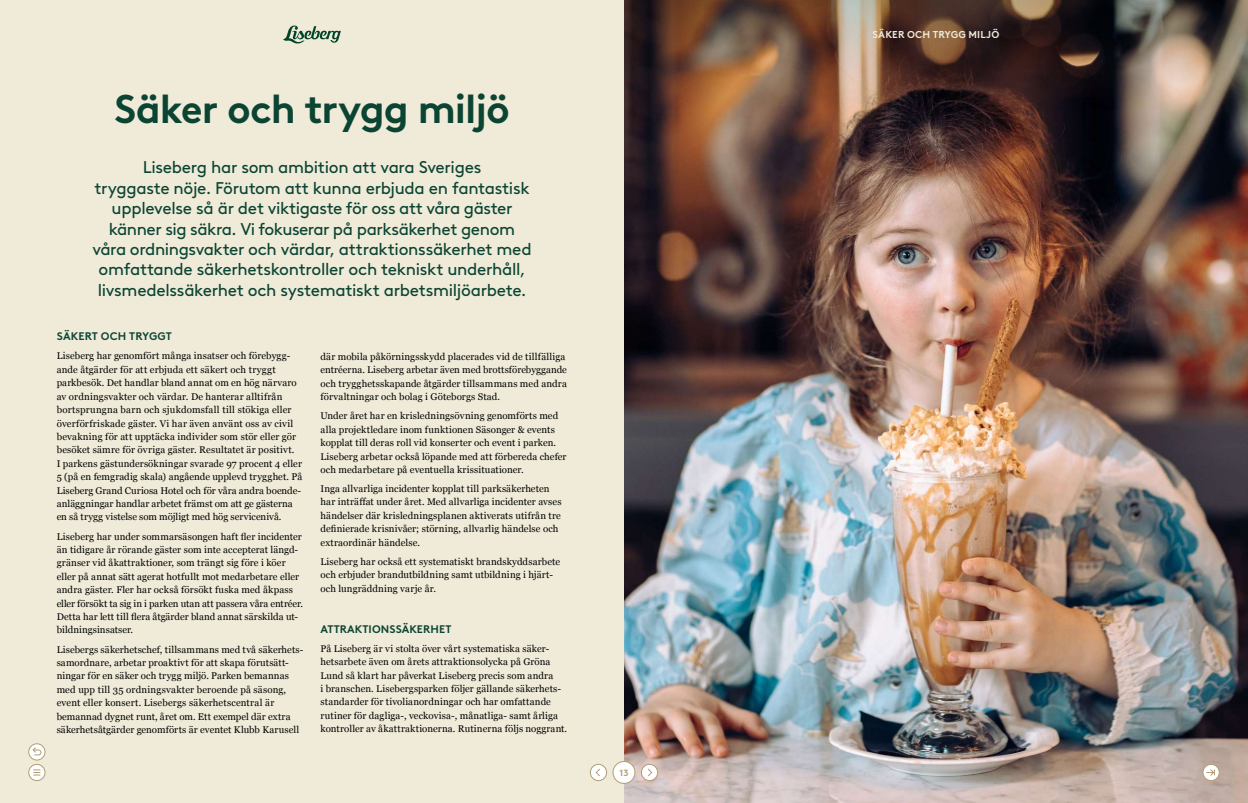
<style>
.page{position:relative;width:1248px;height:803px;background:#fff}
.page>*{position:absolute;margin:0;border:0;box-sizing:border-box;transform-origin:0 0}
.t1{font:700 40px "Brown LL";letter-spacing:-.025em;color:#0c4433}
.t2{font:17px/20.4px "Brown LL";letter-spacing:-.02em;color:#0c4433;text-align:center}
.t3{font:700 11px "Brown LL";letter-spacing:.01em;color:#0c4433}
.t4{font:700 10px "Brown LL";letter-spacing:.015em;color:#efebd8}
.t5{font:9.7px/13.4px "Georgia";letter-spacing:.01em;color:#000}
.t6{font:700 9px "Brown Std";color:#b39d75}
</style>
<div class="page">
<div style="left:0;top:0;width:1247px;height:802px;background:#efebd8"></div>
<img style="left:624px;top:0;width:623px;height:802px">
<svg style="left:283px;top:26px;width:58px;height:18px"></svg>
<div style="left:590px;top:764px;width:16px;height:16px;background:#fff;border-radius:50%"></div>
<div style="left:590px;top:763px;width:17px;height:17px;border:1px solid #b39d75;border-radius:50%"></div>
<svg style="left:595px;top:768px;width:5px;height:8px"></svg>
<div style="left:641px;top:764px;width:16px;height:16px;background:#fff;border-radius:50%"></div>
<div style="left:641px;top:763px;width:17px;height:17px;border:1px solid #b39d75;border-radius:50%"></div>
<svg style="left:648px;top:768px;width:4px;height:8px"></svg>
<div style="left:613px;top:761px;width:22px;height:22px;background:#fff;border-radius:50%"></div>
<div style="left:612px;top:760px;width:23px;height:23px;border:1px solid #b39d75;border-radius:50%"></div>
<svg style="left:1202px;top:764px;width:17px;height:16px"></svg>
<div style="left:1202px;top:763px;width:17px;height:17px;border:1px solid #b39d75;border-radius:50%"></div>
<svg style="left:1206px;top:768px;width:8px;height:8px"></svg>
<svg style="left:29px;top:764px;width:16px;height:16px"></svg>
<div style="left:28px;top:763px;width:17px;height:17px;border:1px solid #b39d75;border-radius:50%"></div>
<svg style="left:33px;top:769px;width:7px;height:6px"></svg>
<svg style="left:29px;top:743px;width:16px;height:16px"></svg>
<div style="left:28px;top:743px;width:17px;height:17px;border:1px solid #b39d75;border-radius:50%"></div>
<svg style="left:32px;top:746px;width:10px;height:9px"></svg>
<h1 class="t1" style="left:114px;top:78px;width:397px">Säker och trygg miljö</h1>
<p class="t2" style="left:92px;top:156px;width:441px">Liseberg har som ambition att vara Sveriges<br>tryggaste nöje. Förutom att kunna erbjuda en fantastisk upplevelse så är det viktigaste för oss att våra gäster känner sig säkra. Vi fokuserar på parksäkerhet genom våra ordningsvakter och värdar, attraktionssäkerhet med omfattande säkerhetskontroller och tekniskt underhåll, livsmedelssäkerhet och systematiskt arbetsmiljöarbete.</p>
<p class="t3" style="left:57px;top:328px;width:117px">SÄKERT OCH TRYGGT</p>
<p class="t5" style="left:57px;top:349px;width:247px">Liseberg har genomfört många insatser och förebygg&shy;ande åtgärder för att erbjuda ett säkert och tryggt parkbesök. Det handlar bland annat om en hög närvaro av ordningsvakter och värdar. De hanterar alltifrån bortsprungna barn och sjukdomsfall till stökiga eller överförfriskade gäster. Vi har även använt oss av civil bevakning för att upptäcka individer som stör eller gör besöket sämre för övriga gäster. Resultatet är positivt.<br>I parkens gästundersökningar svarade 97 procent 4 eller 5 (på en femgradig skala) angående upplevd trygghet. På Liseberg Grand Curiosa Hotel och för våra andra boende&shy;anläggningar handlar arbetet främst om att ge gästerna en så trygg vistelse som möjligt med hög servicenivå.</p>
<p class="t5" style="left:57px;top:529px;width:248px">Liseberg har under sommarsäsongen haft fler incidenter än tidigare år rörande gäster som inte accepterat längd&shy;gränser vid åkattraktioner, som trängt sig före i köer eller på annat sätt agerat hotfullt mot medarbetare eller andra gäster. Fler har också försökt fuska med åkpass eller försökt ta sig in i parken utan att passera våra entréer.<br>Detta har lett till flera åtgärder bland annat särskilda ut&shy;bildningsinsatser.</p>
<p class="t5" style="left:57px;top:641px;width:248px">Lisebergs säkerhetschef, tillsammans med två säkerhets&shy;samordnare, arbetar proaktivt för att skapa förutsätt&shy;ningar för en säker och trygg miljö. Parken bemannas med upp till 35 ordningsvakter beroende på säsong, event eller konsert. Lisebergs säkerhetscentral är bemannad dygnet runt, året om. Ett exempel där extra säkerhetsåtgärder genomförts är eventet Klubb Karusell</p>
<p class="t5" style="left:320px;top:349px;width:248px">där mobila påkörningsskydd placerades vid de tillfälliga entréerna. Liseberg arbetar även med brottsförebyggande och trygghetsskapande åtgärder tillsammans med andra förvaltningar och bolag i Göteborgs Stad.</p>
<p class="t5" style="left:320px;top:408px;width:247px">Under året har en krisledningsövning genomförts med alla projektledare inom funktionen Säsonger &amp; events kopplat till deras roll vid konserter och event i parken.<br>Liseberg arbetar också löpande med att förbereda chefer och medarbetare på eventuella krissituationer.</p>
<p class="t5" style="left:320px;top:481px;width:242px">Inga allvarliga incidenter kopplat till parksäkerheten har inträffat under året. Med allvarliga incidenter avses händelser där krisledningsplanen aktiverats utifrån tre definierade krisnivåer; störning, allvarlig händelse och extraordinär händelse.</p>
<p class="t5" style="left:320px;top:554px;width:241px">Liseberg har också ett systematiskt brandskyddsarbete och erbjuder brandutbildning samt utbildning i hjärt&shy;och lungräddning varje år.</p>
<p class="t3" style="left:320px;top:620px;width:132px">ATTRAKTIONSSÄKERHET</p>
<p class="t5" style="left:320px;top:641px;width:248px">På Liseberg är vi stolta över vårt systematiska säker&shy;hetsarbete även om årets attraktionsolycka på Gröna Lund så klart har påverkat Liseberg precis som andra<br>i branschen. Lisebergsparken följer gällande säkerhets&shy;standarder för tivolianordningar och har omfattande rutiner för dagliga-, veckovisa-, månatliga- samt årliga kontroller av åkattraktionerna. Rutinerna följs noggrant.</p>
<p class="t6" style="left:619px;top:766px;width:10px">13</p>
<p class="t4" style="left:872px;top:27px;width:128px">SÄKER OCH TRYGG MILJÖ</p>
</div>
